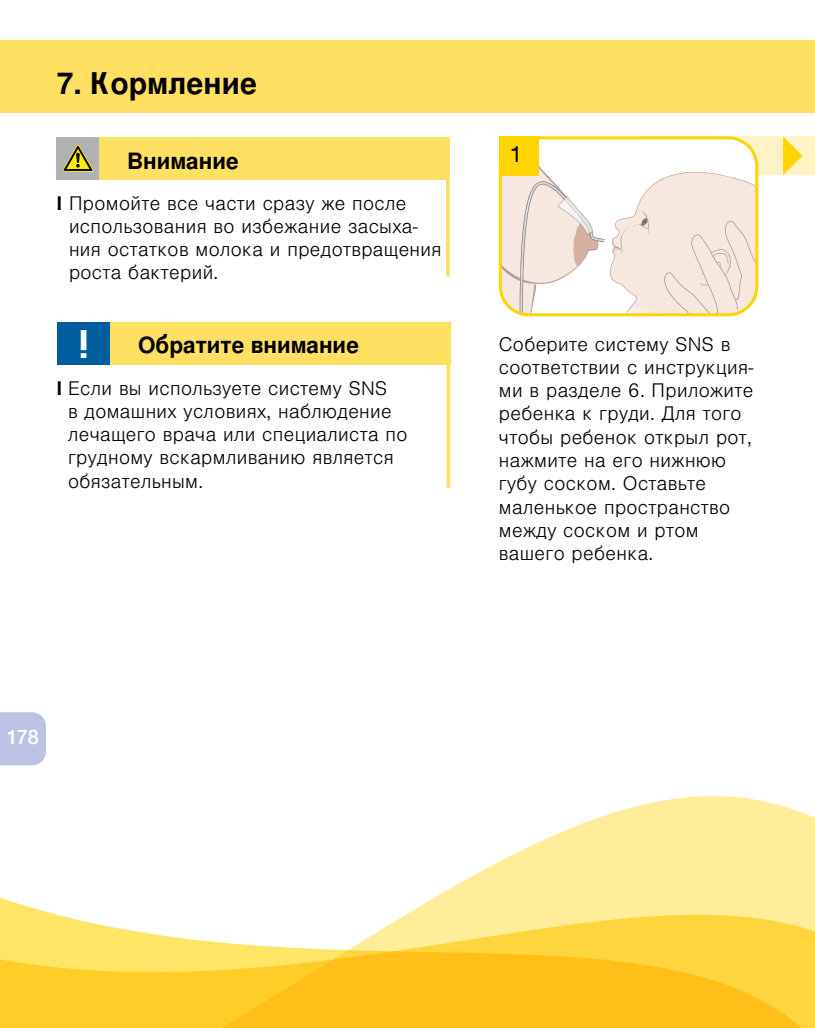
<style>
.page{position:relative;width:815px;height:1028px;background:#fff}
.page>*{position:absolute;margin:0;border:0;box-sizing:border-box;transform-origin:0 0}
.t1{font:700 39px "Helvetica Neue LT Com";color:#fff}
.t2{font:700 30px "Nimbus San L";color:#000}
.t3{font:700 22.5px "Nimbus San L";color:#000}
.t4{font:22.5px "Helvetica Neue LT Com";color:#000}
.t5{font:500 20px "Helvetica Neue LT Com";color:#fff}
.t6{font:300 18.75px/23.2px "Nimbus San L";letter-spacing:.02em;color:#000}
.s1{font-weight:700}
</style>
<div class="page">
<div style="left:0;top:40px;width:815px;height:73px;background:#ffe062"></div>
<svg style="left:0;top:800px;width:815px;height:228px"></svg>
<div style="left:0;top:712px;width:46px;height:53px;background:#bcc2e3"></div>
<svg style="left:500px;top:136px;width:315px;height:179px"></svg>
<div style="left:499px;top:136px;width:259px;height:180px;border:3px solid #ffd400;border-radius:28px"></div>
<div style="left:499px;top:136px;width:39px;height:39px;background:#ffd400"></div>
<div style="left:57px;top:322px;width:393px;height:43px;background:#ffe062"></div>
<svg style="left:446px;top:365px;width:4px;height:123px"></svg>
<div style="left:57px;top:322px;width:53px;height:43px;background:#005e9f"></div>
<div style="left:57px;top:137px;width:393px;height:42px;background:#ffe062"></div>
<svg style="left:446px;top:179px;width:4px;height:97px"></svg>
<div style="left:57px;top:137px;width:42px;height:42px;background:#b1b2b3"></div>
<svg style="left:63px;top:145px;width:30px;height:27px"></svg>
<h2 class="t2" style="left:57px;top:66px;width:202px">7. Кормление</h2>
<p class="t3" style="left:128px;top:147px;width:113px">Внимание</p>
<p class="t6" style="left:69px;top:192px;width:374px;text-indent:-12px"><span class="s1">I</span> Промойте все части сразу же после использования во избежание засыха&shy;ния остатков молока и предотвращения роста бактерий.</p>
<h1 class="t1" style="left:89px;top:368px;width:12px;rotate:-180deg">i</h1>
<p class="t6" style="left:68px;top:377px;width:341px;text-indent:-11px"><span class="s1">I</span> Если вы используете систему SNS<br>в домашних условиях, наблюдение лечащего врача или специалиста по грудному вскармливанию является обязательным.</p>
<p class="t3" style="left:138px;top:331px;width:222px">Обратите внимание</p>
<p class="t4" style="left:510px;top:141px;width:14px">1</p>
<p class="t6" style="left:499px;top:333px;width:256px">Соберите систему SNS в соответствии с инструкция&shy;ми в разделе 6. Приложите ребенка к груди. Для того чтобы ребенок открыл рот, нажмите на его нижнюю губу соском. Оставьте маленькое пространство между соском и ртом вашего ребенка.</p>
<p class="t5" style="left:7px;top:725px;width:34px">178</p>
</div>
